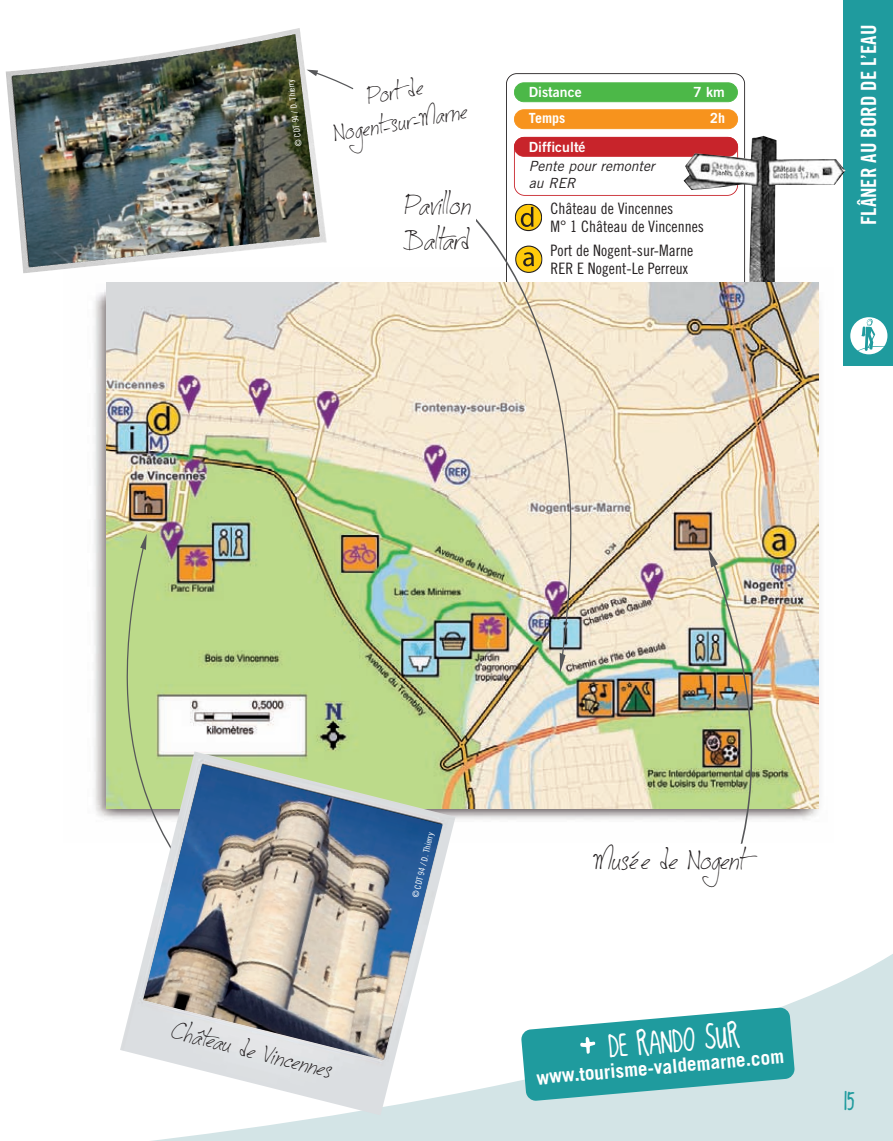
<style>
.page{position:relative;width:893px;height:1141px;background:#fff}
.page>*{position:absolute;margin:0;border:0;box-sizing:border-box;transform-origin:0 0}
.t1{font:38.5px/34.6px "Jellyka Cutty Cupcakes";color:#231f20}
.t2{font:33.25px/31.2px "Jellyka Cutty Cupcakes";color:#231f20;text-align:center}
.t3{font:31.5px "kingcoo LKC";color:#fff}
.t4{font:26.25px "kingcoo LKC";color:#1f9b9e}
.t5{font:21px "Trade Gothic Bold Cond Twenty";color:#fff}
.t6{font:700 19.25px "Trade Gothic";color:#fff}
.t7{font:15.75px/17.5px "Trade Gothic Cond Eighteen";color:#231f20}
.t8{font:italic 14px/16.8px "Trade Gothic";color:#231f20}
.t9{font:14px "Trade Gothic Bold Two";color:#fff}
.t10{font:700 14px "Trade Gothic";color:#fff}
.t11{font:8.75px "Trade Gothic Cond Eighteen";color:#fff}
.s1{font-size:57.75px}
</style>
<div class="page">
<svg style="left:151px;top:954px;width:742px;height:187px;fill:#d3e4e6"></svg>
<div style="left:843px;top:0;width:50px;height:366px;background:#1f9b9e"></div>
<svg style="left:521px;top:1007px;width:274px;height:94px;background:#52b1b3"></svg>
<svg style="left:850px;top:317px;width:37px;height:37px"></svg>
<svg style="left:852px;top:318px;width:36px;height:36px"></svg>
<img style="left:94px;top:282px;width:726px;height:538px">
<div style="left:506px;top:73px;width:239px;height:242px;border:2px solid #231f20;border-radius:11px"></div>
<div style="left:514px;top:83px;width:223px;height:19px;background:#4cb848;border-radius:9px"></div>
<div style="left:514px;top:82px;width:224px;height:20px;border:2px solid #4cb848;border-radius:10px"></div>
<div style="left:514px;top:110px;width:224px;height:19px;background:#f7931d;border-radius:9px"></div>
<div style="left:514px;top:109px;width:224px;height:20px;border:2px solid #f7931d;border-radius:10px"></div>
<div style="left:514px;top:137px;width:224px;height:19px;background:#c8242b;border-radius:9px"></div>
<div style="left:514px;top:137px;width:224px;height:20px;border:2px solid #c8242b;border-radius:10px"></div>
<div style="left:514px;top:137px;width:224px;height:59px;border:2px solid #c8242b;border-radius:11px"></div>
<svg style="left:327px;top:76px;width:27px;height:14px"></svg>
<svg style="left:515px;top:204px;width:27px;height:12px"></svg>
<img style="left:683px;top:136px;width:162px;height:165px">
<img style="left:6px;top:28px;width:321px;height:245px">
<img style="left:107px;top:282px;width:711px;height:527px">
<img style="left:687px;top:549px;width:66px;height:295px">
<svg style="left:126px;top:534px;width:75px;height:217px;background:#bfd193"></svg>
<img style="left:476px;top:216px;width:96px;height:457px">
<img style="left:120px;top:751px;width:335px;height:364px">
<p class="t11" style="left:295px;top:146px;width:68px;rotate:-97deg">© CDT 94 / D. Thierry</p>
<h2 class="t2" style="left:325px;top:84px;width:137px;rotate:-10deg">Port de<br>Nogent-sur-Marne</h2>
<h1 class="t1" style="left:404px;top:183px;width:68px">Pavillon<br>Baltard</h1>
<p class="t9" style="left:529px;top:87px;width:54px">Distance</p>
<p class="t9" style="left:693px;top:87px;width:33px">7 km</p>
<p class="t10" style="left:529px;top:113px;width:38px">Temps</p>
<p class="t10" style="left:710px;top:113px;width:16px">2h</p>
<p class="t9" style="left:529px;top:142px;width:58px">Difficulté</p>
<p class="t8" style="left:529px;top:159px;width:128px">Pente pour remonter au RER</p>
<p class="t7" style="left:550px;top:201px;width:155px">Château de Vincennes<br>M° 1 Château de Vincennes</p>
<p class="t7" style="left:550px;top:243px;width:144px">Port de Nogent-sur-Marne<br>RER E Nogent-Le Perreux</p>
<h3 class="t5" style="left:861px;top:225px;width:202px;rotate:-90deg">FLÂNER AU BORD DE L’EAU</h3>
<h2 class="t2" style="left:177px;top:1011px;width:166px;rotate:14deg">Château de Vincennes</h2>
<p class="t11" style="left:412px;top:897px;width:68px;rotate:-77deg">© CDT 94 / D. Thierry</p>
<h1 class="t1" style="left:594px;top:838px;width:150px">Musée de Nogent</h1>
<h3 class="t3" style="left:575px;top:1031px;width:165px;rotate:-5deg"><span class="s1">+</span> DE RANDO SUR</h3>
<p class="t6" style="left:536px;top:1071px;width:250px;rotate:-5deg">www.tourisme-valdemarne.com</p>
<h3 class="t4" style="left:843px;top:1085px;width:13px">15</h3>
</div>
